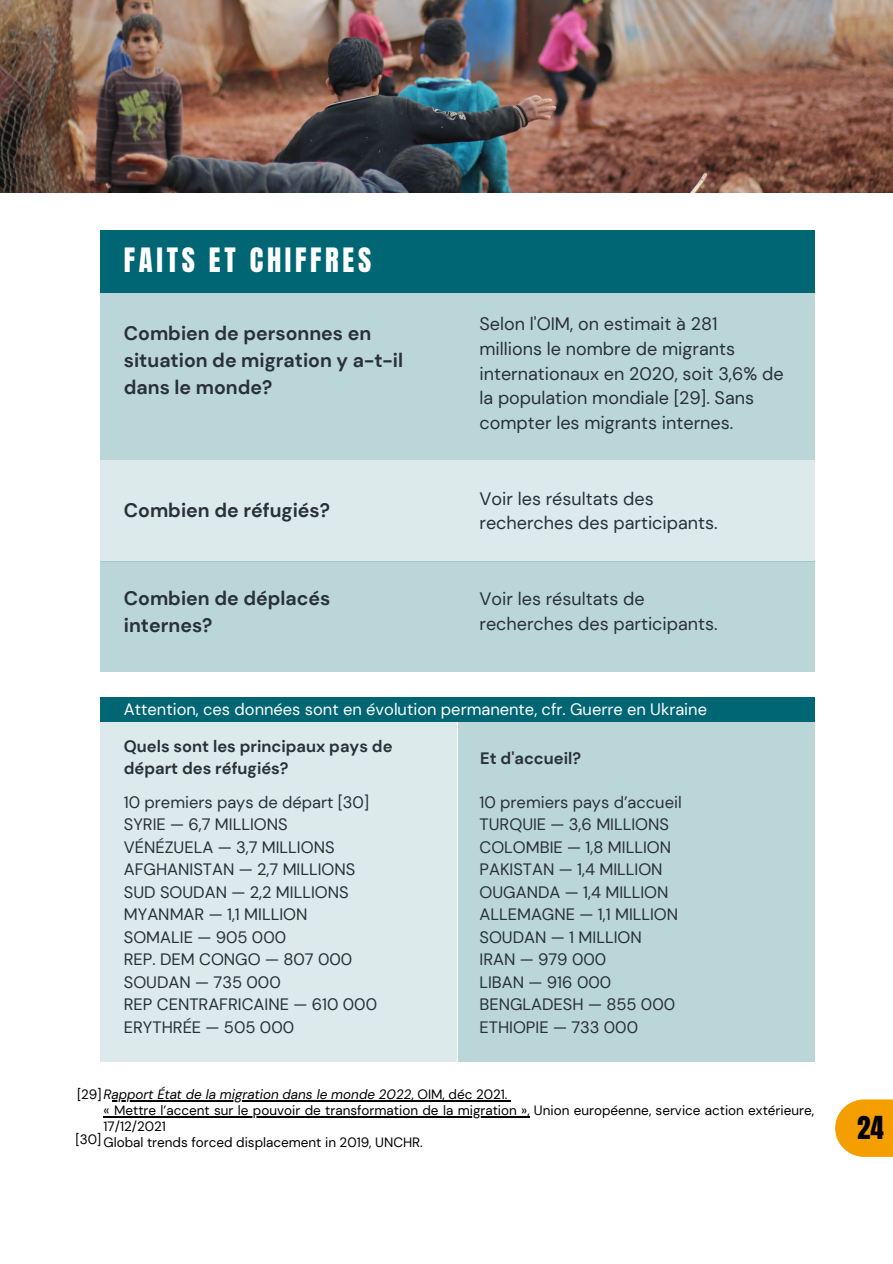
<style>
.page{position:relative;width:893px;height:1264px;background:#fff}
.page>*{position:absolute;margin:0;border:0;box-sizing:border-box;transform-origin:0 0}
.t1{font:28.5px "Anton";letter-spacing:.13em;color:#fff}
.t2{font:27px "Anton";color:#000}
.t3{font:700 19.5px/27px "DM Sans";color:#293039}
.t4{font:18px/24.8px "DM Sans";color:#293039}
.t5{font:16.5px "DM Sans";color:#293039}
.t6{font:16.5px "DM Sans";color:#fff}
.t7{font:700 16.5px/22.5px "DM Sans";color:#293039}
.t8{font:13.5px/15.8px "DM Sans";color:#000}
.t9{font:italic 13.5px "DM Sans";color:#000}
.s1{font-style:normal}
</style>
<div class="page">
<svg style="left:835px;top:1099px;width:57px;height:57px;background:#f5a91d"></svg>
<img style="left:0;top:0;width:892px;height:192px">
<div style="left:101px;top:230px;width:713px;height:63px;background:#016674"></div>
<div style="left:101px;top:293px;width:713px;height:167px;background:#bbd6d9"></div>
<div style="left:101px;top:460px;width:713px;height:101px;background:#dceaeb"></div>
<div style="left:101px;top:561px;width:713px;height:110px;background:#bbd6d9"></div>
<div style="left:101px;top:697px;width:356px;height:364px;background:#dceaeb"></div>
<div style="left:457px;top:697px;width:357px;height:364px;background:#bbd6d9"></div>
<div style="left:101px;top:697px;width:713px;height:24px;background:#016674"></div>
<hr style="left:111px;top:1100px;width:300px;height:1px;background:#000">
<hr style="left:411px;top:1100px;width:96px;height:1px;background:#000">
<hr style="left:103px;top:1116px;width:426px;height:1px;background:#000">
<p class="t1" style="left:124px;top:240px;width:249px">FAITS ET CHIFFRES</p>
<p class="t3" style="left:124px;top:320px;width:281px">Combien de personnes en situation de migration y a-t-il dans le monde?</p>
<p class="t3" style="left:124px;top:497px;width:208px">Combien de réfugiés?</p>
<p class="t3" style="left:124px;top:585px;width:208px">Combien de déplacés internes?</p>
<p class="t4" style="left:479px;top:312px;width:305px">Selon l'OIM, on estimait à 281 millions le nombre de migrants internationaux en 2020, soit 3,6% de la population mondiale [29]. Sans compter les migrants internes.</p>
<p class="t4" style="left:479px;top:486px;width:240px">Voir les résultats des recherches des participants.</p>
<p class="t4" style="left:479px;top:587px;width:240px">Voir les résultats de recherches des participants.</p>
<p class="t6" style="left:124px;top:698px;width:584px">Attention, ces données sont en évolution permanente, cfr. Guerre en Ukraine</p>
<p class="t7" style="left:124px;top:734px;width:270px">Quels sont les principaux pays de départ des réfugiés?</p>
<p class="t7" style="left:480px;top:747px;width:102px">Et d'accueil?</p>
<p class="t5" style="left:124px;top:791px;width:247px">10 premiers pays de départ [30]</p>
<p class="t5" style="left:124px;top:814px;width:165px">SYRIE — 6,7 MILLIONS</p>
<p class="t5" style="left:124px;top:836px;width:212px">VÉNÉZUELA — 3,7 MILLIONS</p>
<p class="t5" style="left:124px;top:859px;width:233px">AFGHANISTAN — 2,7 MILLIONS</p>
<p class="t5" style="left:124px;top:881px;width:226px">SUD SOUDAN — 2,2 MILLIONS</p>
<p class="t5" style="left:124px;top:904px;width:185px">MYANMAR — 1,1 MILLION</p>
<p class="t5" style="left:124px;top:926px;width:164px">SOMALIE — 905 000</p>
<p class="t5" style="left:124px;top:948px;width:230px">REP. DEM CONGO — 807 000</p>
<p class="t5" style="left:124px;top:971px;width:158px">SOUDAN — 735 000</p>
<p class="t5" style="left:124px;top:993px;width:255px">REP CENTRAFRICAINE — 610 000</p>
<p class="t5" style="left:124px;top:1016px;width:172px">ERYTHRÉE — 505 000</p>
<p class="t5" style="left:479px;top:791px;width:204px">10 premiers pays d’accueil</p>
<p class="t5" style="left:479px;top:814px;width:191px">TURQUIE — 3,6 MILLIONS</p>
<p class="t5" style="left:479px;top:836px;width:193px">COLOMBIE — 1,8 MILLION</p>
<p class="t5" style="left:479px;top:859px;width:185px">PAKISTAN — 1,4 MILLION</p>
<p class="t5" style="left:479px;top:881px;width:190px">OUGANDA — 1,4 MILLION</p>
<p class="t5" style="left:479px;top:904px;width:200px">ALLEMAGNE — 1,1 MILLION</p>
<p class="t5" style="left:479px;top:926px;width:164px">SOUDAN — 1 MILLION</p>
<p class="t5" style="left:479px;top:948px;width:128px">IRAN — 979 000</p>
<p class="t5" style="left:479px;top:971px;width:133px">LIBAN — 916 000</p>
<p class="t5" style="left:479px;top:993px;width:197px">BENGLADESH — 855 000</p>
<p class="t5" style="left:479px;top:1016px;width:160px">ETHIOPIE — 733 000</p>
<p class="t9" style="left:77px;top:1085px;width:432px"><span class="s1">[29]</span>Rapport État de la migration dans le monde 2022<span class="s1">, OIM, déc 2021.</span></p>
<p class="t8" style="left:103px;top:1102px;width:712px">« Mettre l’accent sur le pouvoir de transformation de la migration », Union européenne, service action extérieure,<br>17/12/2021</p>
<p class="t8" style="left:103px;top:1134px;width:321px">Global trends forced displacement in 2019, UNCHR.</p>
<p class="t8" style="left:76px;top:1131px;width:27px">[30]</p>
<p class="t2" style="left:857px;top:1108px;width:28px">24</p>
</div>
